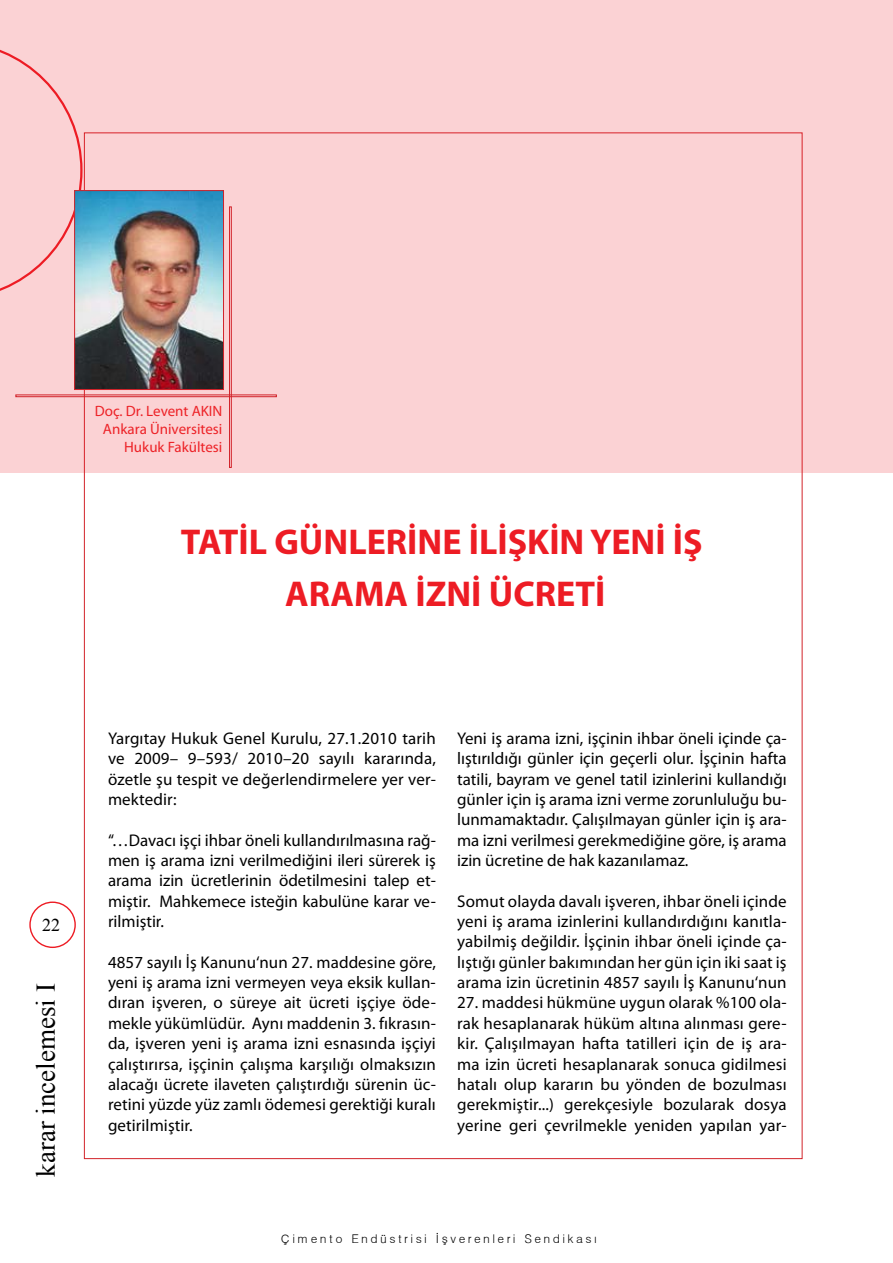
<style>
.page{position:relative;width:893px;height:1263px;background:#fff}
.page>*{position:absolute;margin:0;border:0;box-sizing:border-box;transform-origin:0 0}
.t1{font:700 36px/52.2px "Myriad Pro";color:#ed1c24;text-align:center}
.t2{font:27px "Times New Roman";color:#000}
.t3{font:18px "Times New Roman";color:#000}
.t4{font:16.95px/20.4px "Myriad Pro";letter-spacing:.005em;color:#000;text-align:justify}
.t5{font:15px/18px "Myriad Pro";color:#ed2227;text-align:right}
.t6{font:12px "Dotum";letter-spacing:.2em;color:#000}
</style>
<div class="page">
<div style="left:0;top:0;width:893px;height:473px;background:#fbd2d4"></div>
<div style="left:29px;top:901px;width:47px;height:47px;border:1px solid #ed1c24;border-radius:50%"></div>
<svg style="left:0;top:49px;width:83px;height:242px"></svg>
<div style="left:229px;top:207px;width:2px;height:261px;border:1px solid #d2232a"></div>
<div style="left:16px;top:395px;width:261px;height:2px;border:1px solid #d2232a"></div>
<img style="left:76px;top:192px;width:146px;height:196px">
<div style="left:74px;top:190px;width:150px;height:200px;border:1px solid #d2232a"></div>
<p class="t5" style="left:95px;top:402px;width:129px">Doç. Dr. Levent AKIN<br>Ankara Üniversitesi<br>Hukuk Fakültesi</p>
<h1 class="t1" style="left:181px;top:515px;width:523px">TATİL GÜNLERİNE İLİŞKİN YENİ İŞ<br>ARAMA İZNİ ÜCRETİ</h1>
<p class="t3" style="left:42px;top:913px;width:19px">22</p>
<h2 class="t2" style="left:28px;top:1177px;width:195px;rotate:-90deg">karar incelemesi I</h2>
<p class="t4" style="left:108px;top:728px;width:329px">Yargıtay Hukuk Genel Kurulu, 27.1.2010 tarih ve 2009– 9–593/ 2010–20 sayılı kararında, özetle şu tespit ve değerlendirmelere yer ver&shy;mektedir:</p>
<p class="t4" style="left:108px;top:829px;width:329px">“…Davacı işçi ihbar öneli kullandırılmasına rağ&shy;men iş arama izni verilmediğini ileri sürerek iş arama izin ücretlerinin ödetilmesini talep et&shy;miştir. Mahkemece isteğin kabulüne karar ve&shy;rilmiştir.</p>
<p class="t4" style="left:108px;top:952px;width:329px">4857 sayılı İş Kanunu‘nun 27. maddesine göre, yeni iş arama izni vermeyen veya eksik kullan&shy;dıran işveren, o süreye ait ücreti işçiye öde&shy;mekle yükümlüdür. Aynı maddenin 3. fıkrasın&shy;da, işveren yeni iş arama izni esnasında işçiyi çalıştırırsa, işçinin çalışma karşılığı olmaksızın alacağı ücrete ilaveten çalıştırdığı sürenin üc&shy;retini yüzde yüz zamlı ödemesi gerektiği kuralı getirilmiştir.</p>
<p class="t4" style="left:457px;top:728px;width:331px">Yeni iş arama izni, işçinin ihbar öneli içinde ça&shy;lıştırıldığı günler için geçerli olur. İşçinin hafta tatili, bayram ve genel tatil izinlerini kullandığı günler için iş arama izni verme zorunluluğu bu&shy;lunmamaktadır. Çalışılmayan günler için iş ara&shy;ma izni verilmesi gerekmediğine göre, iş arama izin ücretine de hak kazanılamaz.</p>
<p class="t4" style="left:457px;top:891px;width:331px">Somut olayda davalı işveren, ihbar öneli içinde yeni iş arama izinlerini kullandırdığını kanıtla&shy;yabilmiş değildir. İşçinin ihbar öneli içinde ça&shy;lıştığı günler bakımından her gün için iki saat iş arama izin ücretinin 4857 sayılı İş Kanunu‘nun</p>
<p class="t4" style="left:457px;top:992px;width:331px">27. maddesi hükmüne uygun olarak %100 ola&shy;rak hesaplanarak hüküm altına alınması gere&shy;kir. Çalışılmayan hafta tatilleri için de iş ara&shy;ma izin ücreti hesaplanarak sonuca gidilmesi hatalı olup kararın bu yönden de bozulması gerekmiştir...) gerekçesiyle bozularak dosya yerine geri çevrilmekle yeniden yapılan yar-</p>
<p class="t6" style="left:281px;top:1233px;width:318px">Çimento Endüstrisi İşverenleri Sendikası</p>
</div>
